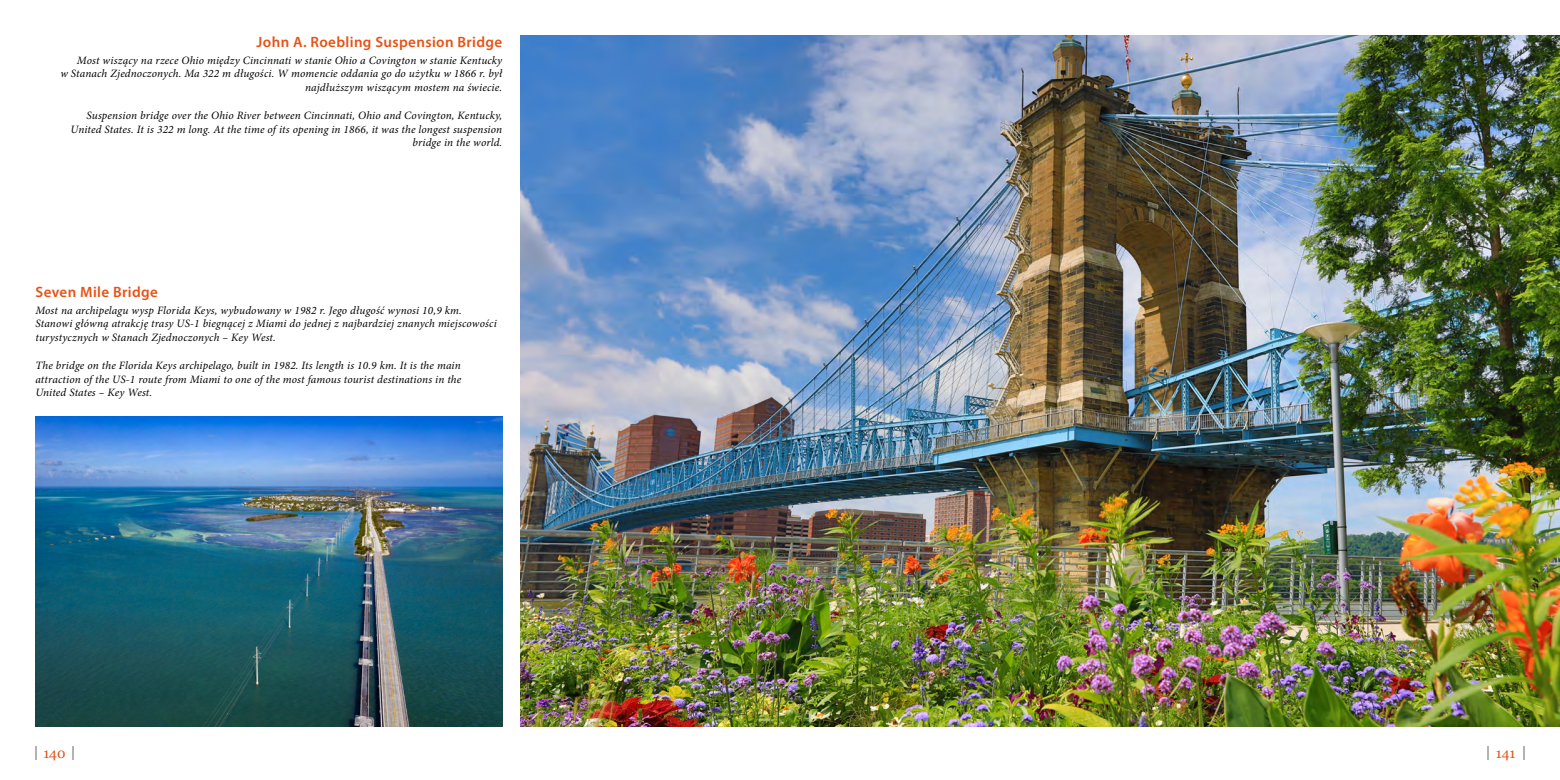
<style>
.page{position:relative;width:1560px;height:780px;background:#fff}
.page>*{position:absolute;margin:0;border:0;box-sizing:border-box;transform-origin:0 0}
.t1{font:600 15px "Myriad Pro";letter-spacing:.025em;color:#e85113}
.t2{font:13.75px "Georgia";color:#e85113}
.t3{font:italic 11.25px/13.5px "Minion Pro";letter-spacing:.015em;color:#000;text-align:right}
</style>
<div class="page">
<svg style="left:35px;top:746px;width:2px;height:14px"></svg>
<svg style="left:72px;top:746px;width:1px;height:14px"></svg>
<svg style="left:1523px;top:746px;width:1px;height:14px"></svg>
<img style="left:520px;top:35px;width:1039px;height:691px">
<img style="left:35px;top:417px;width:467px;height:309px">
<h1 class="t1" style="left:256px;top:32px;width:247px">John A. Roebling Suspension Bridge</h1>
<p class="t3" style="left:60px;top:53px;width:443px">Most wiszący na rzece Ohio między Cincinnati w stanie Ohio a Covington w stanie Kentucky<br>w Stanach Zjednoczonych. Ma 322 m długości. W momencie oddania go do użytku w 1866 r. był najdłuższym wiszącym mostem na świecie.</p>
<p class="t3" style="left:71px;top:109px;width:433px">Suspension bridge over the Ohio River between Cincinnati, Ohio and Covington, Kentucky,<br>United States. It is 322 m long. At the time of its opening in 1866, it was the longest suspension bridge in the world.</p>
<h1 class="t1" style="left:35px;top:282px;width:124px">Seven Mile Bridge</h1>
<p class="t3" style="left:35px;top:303px;width:463px;text-align:left">Most na archipelagu wysp Florida Keys, wybudowany w 1982 r. Jego długość wynosi 10,9 km.<br>Stanowi główną atrakcję trasy US-1 biegnącej z Miami do jednej z najbardziej znanych miejscowości turystycznych w Stanach Zjednoczonych – Key West.</p>
<p class="t3" style="left:35px;top:359px;width:427px;text-align:justify">The bridge on the Florida Keys archipelago, built in 1982. Its length is 10.9 km. It is the main attraction of the US-1 route from Miami to one of the most famous tourist destinations in the United States – Key West.</p>
<p class="t2" style="left:43px;top:744px;width:24px">140</p>
<p class="t2" style="left:1495px;top:744px;width:21px">141</p>
</div>
